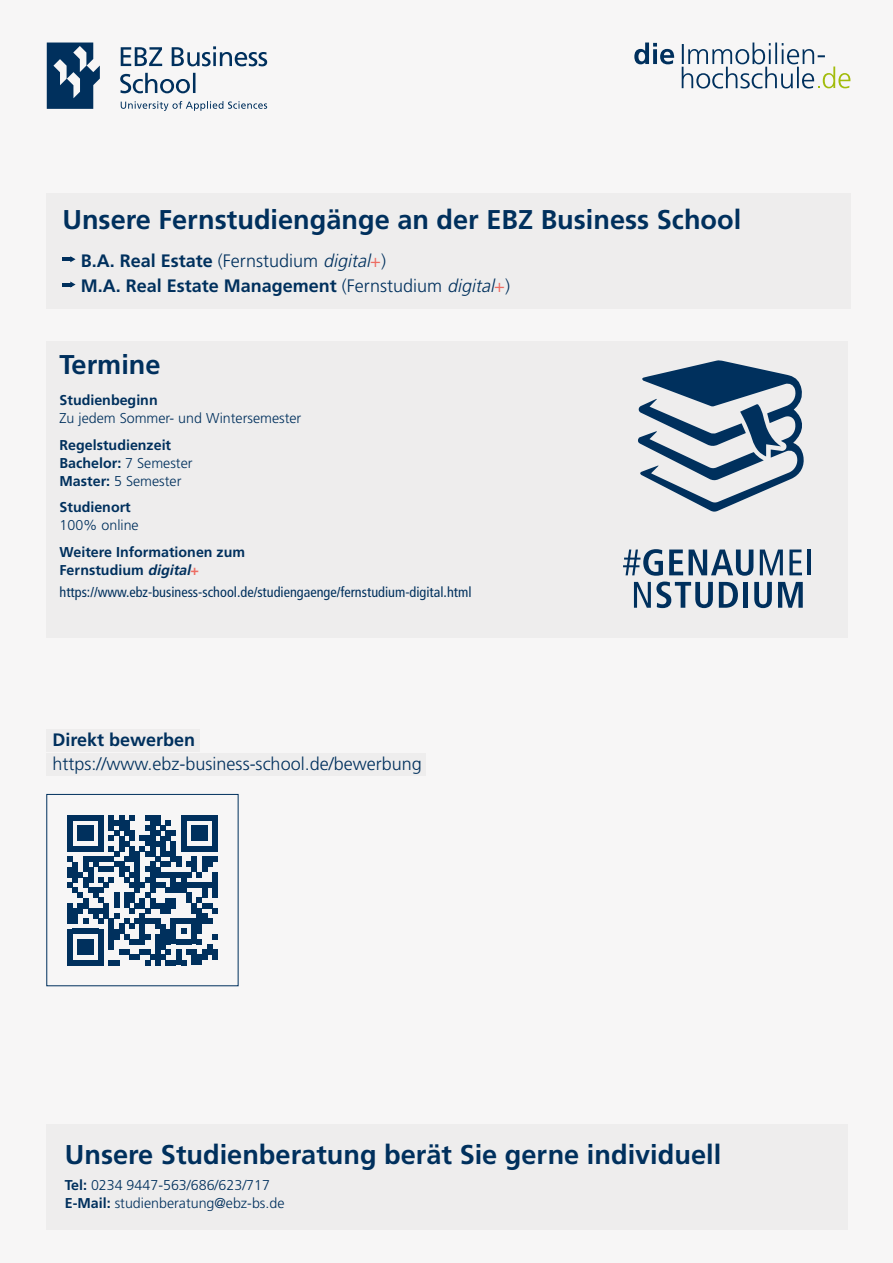
<style>
.page{position:relative;width:893px;height:1263px;background:#f7f6f6}
.page>*{position:absolute;margin:0;border:0;box-sizing:border-box;transform-origin:0 0}
.t1{font:700 27.15px "Frutiger LT Pro";color:#00305d}
.t2{font:700 18px "Frutiger LT Pro";color:#00305d}
.t3{font:300 18px "Frutiger LT Std";color:#00305d}
.t4{font:300 14.25px "Frutiger LT Std";color:#00305d}
.t5{font:700 14.25px/18px "Frutiger LT Pro";color:#00305d}
.t6{font:condensed 14.25px "Frutiger LT Std";color:#00305d}
.s1{font-family:"Frutiger LT Std";font-weight:300}
.s2{font-family:"Frutiger LT Std";font-weight:300;font-style:italic}
.s3{font-family:"Frutiger LT Std";font-weight:300;color:#ed6d63}
.s4{font-family:"Frutiger LT Pro";font-weight:700}
.s5{font-style:italic}
.s6{color:#ed6d63}
</style>
<div class="page">
<div style="left:47px;top:341px;width:801px;height:297px;background:#eeeded"></div>
<div style="left:47px;top:1125px;width:801px;height:105px;background:#eeeded"></div>
<svg style="left:638px;top:360px;width:166px;height:152px"></svg>
<hr style="left:807px;top:549px;width:4px;height:26px;background:#00305d">
<svg style="left:623px;top:549px;width:180px;height:59px"></svg>
<div style="left:47px;top:193px;width:804px;height:116px;background:#eeeded"></div>
<div style="left:47px;top:729px;width:153px;height:22px;background:#eeeded"></div>
<div style="left:47px;top:754px;width:379px;height:22px;background:#eeeded"></div>
<svg style="left:62px;top:256px;width:14px;height:6px"></svg>
<svg style="left:62px;top:281px;width:14px;height:7px"></svg>
<svg style="left:120px;top:73px;width:75px;height:20px"></svg>
<svg style="left:121px;top:46px;width:146px;height:20px"></svg>
<svg style="left:121px;top:101px;width:146px;height:10px"></svg>
<svg style="left:47px;top:43px;width:53px;height:66px"></svg>
<svg style="left:634px;top:43px;width:216px;height:46px"></svg>
<svg style="left:67px;top:815px;width:150px;height:150px"></svg>
<div style="left:212px;top:949px;width:5px;height:11px;background:#00305d"></div>
<p class="t1" style="left:62px;top:203px;width:680px">Unsere Fernstudiengänge an der EBZ Business School</p>
<p class="t2" style="left:81px;top:250px;width:307px">B.A. Real Estate <span class="s1">(Fernstudium</span> <span class="s2">digital</span><span class="s3">+</span><span class="s1">)</span></p>
<p class="t2" style="left:81px;top:275px;width:431px">M.A. Real Estate Management <span class="s1">(Fernstudium</span> <span class="s2">digital</span><span class="s3">+</span><span class="s1">)</span></p>
<p class="t1" style="left:60px;top:349px;width:103px">Termine</p>
<p class="t5" style="left:60px;top:391px;width:100px">Studienbeginn</p>
<p class="t4" style="left:60px;top:410px;width:243px">Zu jedem Sommer- und Wintersemester</p>
<p class="t5" style="left:60px;top:436px;width:113px">Regelstudienzeit</p>
<p class="t5" style="left:60px;top:454px;width:135px">Bachelor: <span class="s1">7 Semester</span></p>
<p class="t4" style="left:60px;top:473px;width:123px"><span class="s4">Master:</span> 5 Semester</p>
<p class="t5" style="left:60px;top:498px;width:73px">Studienort</p>
<p class="t4" style="left:60px;top:517px;width:81px">100% online</p>
<p class="t5" style="left:60px;top:543px;width:187px">Weitere Informationen zum<br>Fernstudium <span class="s5">digital</span><span class="s6">+</span></p>
<p class="t6" style="left:60px;top:584px;width:414px">https://www.ebz-business-school.de/studiengaenge/fernstudium-digital.html</p>
<p class="t2" style="left:53px;top:729px;width:144px">Direkt bewerben</p>
<p class="t3" style="left:53px;top:754px;width:371px">https://www.ebz-business-school.de/bewerbung</p>
<p class="t1" style="left:65px;top:1138px;width:658px">Unsere Studienberatung berät Sie gerne individuell</p>
<p class="t4" style="left:65px;top:1177px;width:207px"><span class="s4">Tel:</span> 0234 9447-563/686/623/717</p>
<p class="t4" style="left:65px;top:1195px;width:221px"><span class="s4">E-Mail:</span> studienberatung@ebz-bs.de</p>
</div>
